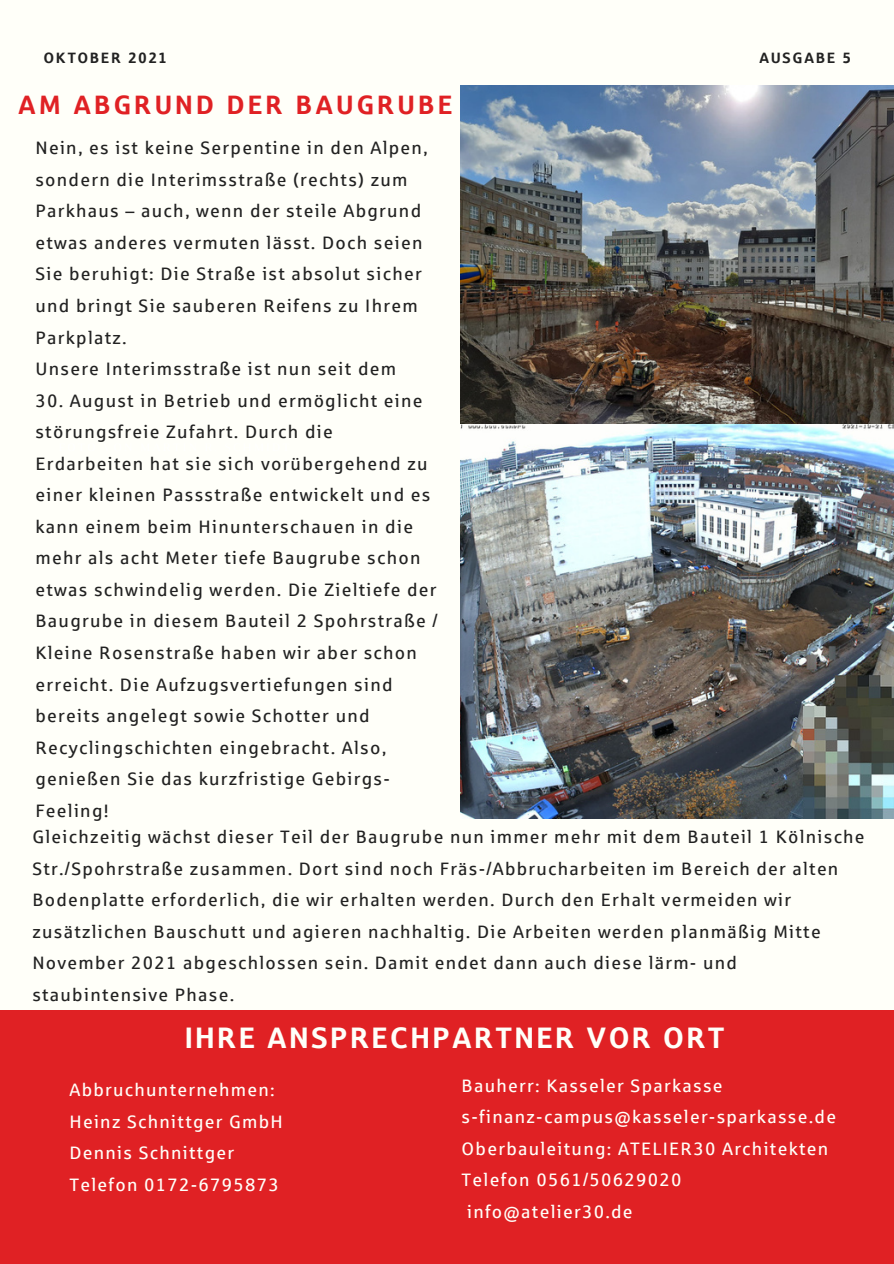
<style>
.page{position:relative;width:894px;height:1264px;background:#fff}
.page>*{position:absolute;margin:0;border:0;box-sizing:border-box;transform-origin:0 0}
.t1{font:29.7px "Sparkasse Head";letter-spacing:.1em;color:#fffff9}
.t2{font:26.7px "Sparkasse Head";letter-spacing:.14em;color:#e02124}
.t3{font:18px/31.5px "Sparkasse Rg";letter-spacing:.07em;color:#222}
.t4{font:18px/31.5px "Sparkasse Rg";letter-spacing:.07em;color:#fffff9}
.t5{font:15px "Sparkasse Head";letter-spacing:.14em;color:#222}
</style>
<div class="page">
<div style="left:0;top:0;width:893px;height:1263px;background:#fffff9"></div>
<div style="left:0;top:1010px;width:893px;height:253px;background:#e02124"></div>
<img style="left:460px;top:85px;width:433px;height:339px">
<img style="left:460px;top:424px;width:433px;height:394px">
<p class="t5" style="left:44px;top:50px;width:124px">OKTOBER 2021</p>
<p class="t5" style="left:759px;top:50px;width:93px">AUSGABE 5</p>
<p class="t2" style="left:19px;top:90px;width:435px">AM ABGRUND DER BAUGRUBE</p>
<p class="t3" style="left:35px;top:132px;width:394px">Nein, es ist keine Serpentine in den Alpen, sondern die Interimsstraße (rechts) zum Parkhaus – auch, wenn der steile Abgrund etwas anderes vermuten lässt. Doch seien Sie beruhigt: Die Straße ist absolut sicher und bringt Sie sauberen Reifens zu Ihrem Parkplatz.</p>
<p class="t3" style="left:35px;top:353px;width:362px">Unsere Interimsstraße ist nun seit dem</p>
<p class="t3" style="left:35px;top:385px;width:404px">30. August in Betrieb und ermöglicht eine störungsfreie Zufahrt. Durch die Erdarbeiten hat sie sich vorübergehend zu einer kleinen Passstraße entwickelt und es kann einem beim Hinunterschauen in die mehr als acht Meter tiefe Baugrube schon etwas schwindelig werden. Die Zieltiefe der Baugrube in diesem Bauteil 2 Spohrstraße / Kleine Rosenstraße haben wir aber schon erreicht. Die Aufzugsvertiefungen sind bereits angelegt sowie Schotter und Recyclingschichten eingebracht. Also, genießen Sie das kurzfristige Gebirgs-Feeling!</p>
<p class="t3" style="left:32px;top:821px;width:833px">Gleichzeitig wächst dieser Teil der Baugrube nun immer mehr mit dem Bauteil 1 Kölnische Str./Spohrstraße zusammen. Dort sind noch Fräs-/Abbrucharbeiten im Bereich der alten Bodenplatte erforderlich, die wir erhalten werden. Durch den Erhalt vermeiden wir zusätzlichen Bauschutt und agieren nachhaltig. Die Arbeiten werden planmäßig Mitte November 2021 abgeschlossen sein. Damit endet dann auch diese lärm- und staubintensive Phase.</p>
<p class="t1" style="left:185px;top:1021px;width:540px">IHRE ANSPRECHPARTNER VOR ORT</p>
<p class="t4" style="left:69px;top:1074px;width:207px">Abbruchunternehmen:</p>
<p class="t4" style="left:69px;top:1105px;width:215px">Heinz Schnittger GmbH</p>
<p class="t4" style="left:69px;top:1137px;width:166px">Dennis Schnittger</p>
<p class="t4" style="left:69px;top:1168px;width:211px">Telefon 0172-6795873</p>
<p class="t4" style="left:461px;top:1069px;width:262px">Bauherr: Kasseler Sparkasse</p>
<p class="t4" style="left:461px;top:1101px;width:376px">s-finanz-campus@kasseler-sparkasse.de</p>
<p class="t4" style="left:461px;top:1132px;width:368px">Oberbauleitung: ATELIER30 Architekten</p>
<p class="t4" style="left:467px;top:1164px;width:216px;text-indent:-5px">Telefon 0561/50629020 info@atelier30.de</p>
</div>
